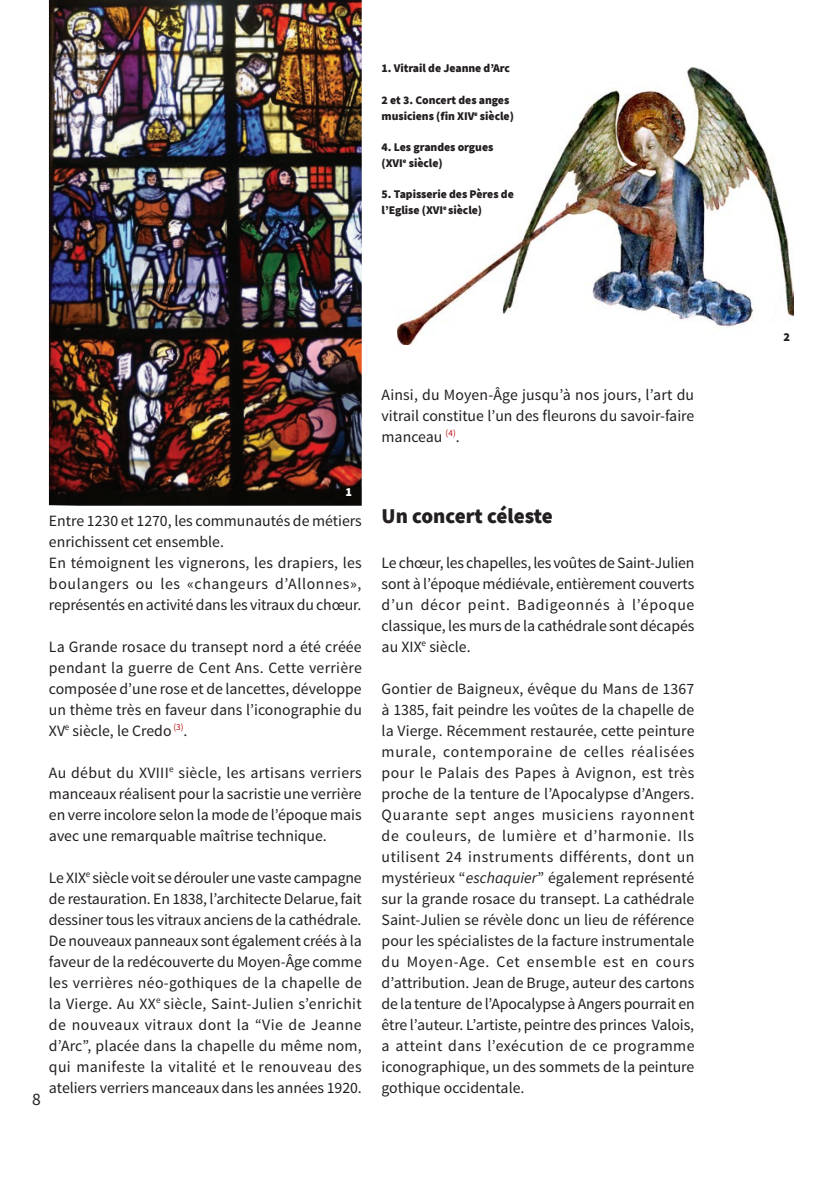
<style>
.page{position:relative;width:833px;height:1184px;background:#fff}
.page>*{position:absolute;margin:0;border:0;box-sizing:border-box;transform-origin:0 0}
.t1{font:900 21px "Source Sans Pro";color:#231f20}
.t2{font:17.5px "Source Sans Pro";color:#231f20}
.t3{font:15.75px/21px "Source Sans Pro";color:#231f20;text-align:justify}
.t4{font:900 12.25px "Source Sans Pro";color:#fff}
.t5{font:900 12.25px "Source Sans Pro";color:#231f20}
.t6{font:900 11.72px/15.8px "Source Sans Pro";letter-spacing:-.005em;color:#231f20}
.s1{font-style:italic}
</style>
<div class="page">
<img style="left:49px;top:0;width:312px;height:506px">
<img style="left:397px;top:68px;width:396px;height:277px">
<p class="t6" style="left:381px;top:60px;width:130px">1. Vitrail de Jeanne d’Arc</p>
<p class="t6" style="left:381px;top:92px;width:134px">2 et 3. Concert des anges musiciens (fin XIV<sup>e</sup> siècle)</p>
<p class="t6" style="left:381px;top:139px;width:113px">4. Les grandes orgues (XVI<sup>e</sup> siècle)</p>
<p class="t6" style="left:381px;top:186px;width:134px">5. Tapisserie des Pères de l’Eglise (XVI<sup>e</sup> siècle)</p>
<p class="t2" style="left:32px;top:1089px;width:10px">8</p>
<p class="t4" style="left:345px;top:484px;width:8px">1</p>
<p class="t3" style="left:49px;top:510px;width:314px;text-align:left">Entre 1230 et 1270, les communautés de métiers enrichissent cet ensemble.<br>En témoignent les vignerons, les drapiers, les boulangers ou les «changeurs d’Allonnes», représentés en activité dans les vitraux du chœur.</p>
<p class="t3" style="left:49px;top:636px;width:314px">La Grande rosace du transept nord a été créée pendant la guerre de Cent Ans. Cette verrière composée d’une rose et de lancettes, développe un thème très en faveur dans l’iconographie du XV<sup>e</sup> siècle, le Credo <sup>(3)</sup>.</p>
<p class="t3" style="left:49px;top:762px;width:314px">Au début du XVIII<sup>e</sup> siècle, les artisans verriers manceaux réalisent pour la sacristie une verrière en verre incolore selon la mode de l’époque mais avec une remarquable maîtrise technique.</p>
<p class="t3" style="left:49px;top:867px;width:314px">Le XIX<sup>e</sup> siècle voit se dérouler une vaste campagne de restauration. En 1838, l’architecte Delarue, fait dessiner tous les vitraux anciens de la cathédrale.<br>De nouveaux panneaux sont également créés à la faveur de la redécouverte du Moyen-Âge comme les verrières néo-gothiques de la chapelle de la Vierge. Au XX<sup>e</sup> siècle, Saint‑Julien s’enrichit de nouveaux vitraux dont la “Vie de Jeanne d’Arc”, placée dans la chapelle du même nom, qui manifeste la vitalité et le renouveau des ateliers verriers manceaux dans les années 1920.</p>
<p class="t3" style="left:381px;top:384px;width:314px">Ainsi, du Moyen-Âge jusqu’à nos jours, l’art du vitrail constitue l’un des fleurons du savoir-faire manceau <sup>(4)</sup>.</p>
<h1 class="t1" style="left:381px;top:501px;width:173px">Un concert céleste</h1>
<p class="t3" style="left:381px;top:552px;width:314px">Le chœur, les chapelles, les voûtes de Saint‑Julien sont à l’époque médiévale, entièrement couverts d’un décor peint. Badigeonnés à l’époque classique, les murs de la cathédrale sont décapés au XIX<sup>e</sup> siècle.</p>
<p class="t3" style="left:381px;top:678px;width:314px">Gontier de Baigneux, évêque du Mans de 1367 à 1385, fait peindre les voûtes de la chapelle de la Vierge. Récemment restaurée, cette peinture murale, contemporaine de celles réalisées pour le Palais des Papes à Avignon, est très proche de la tenture de l’Apocalypse d’Angers.<br>Quarante sept anges musiciens rayonnent de couleurs, de lumière et d’harmonie. Ils utilisent 24 instruments différents, dont un mystérieux “<span class="s1">eschaquier</span>” également représenté sur la grande rosace du transept. La cathédrale Saint‑Julien se révèle donc un lieu de référence pour les spécialistes de la facture instrumentale du Moyen-Age. Cet ensemble est en cours d’attribution. Jean de Bruge, auteur des cartons de la tenture de l’Apocalypse à Angers pourrait en être l’auteur. L’artiste, peintre des princes Valois, a atteint dans l’exécution de ce programme iconographique, un des sommets de la peinture gothique occidentale.</p>
<p class="t5" style="left:783px;top:329px;width:8px">2</p>
</div>
